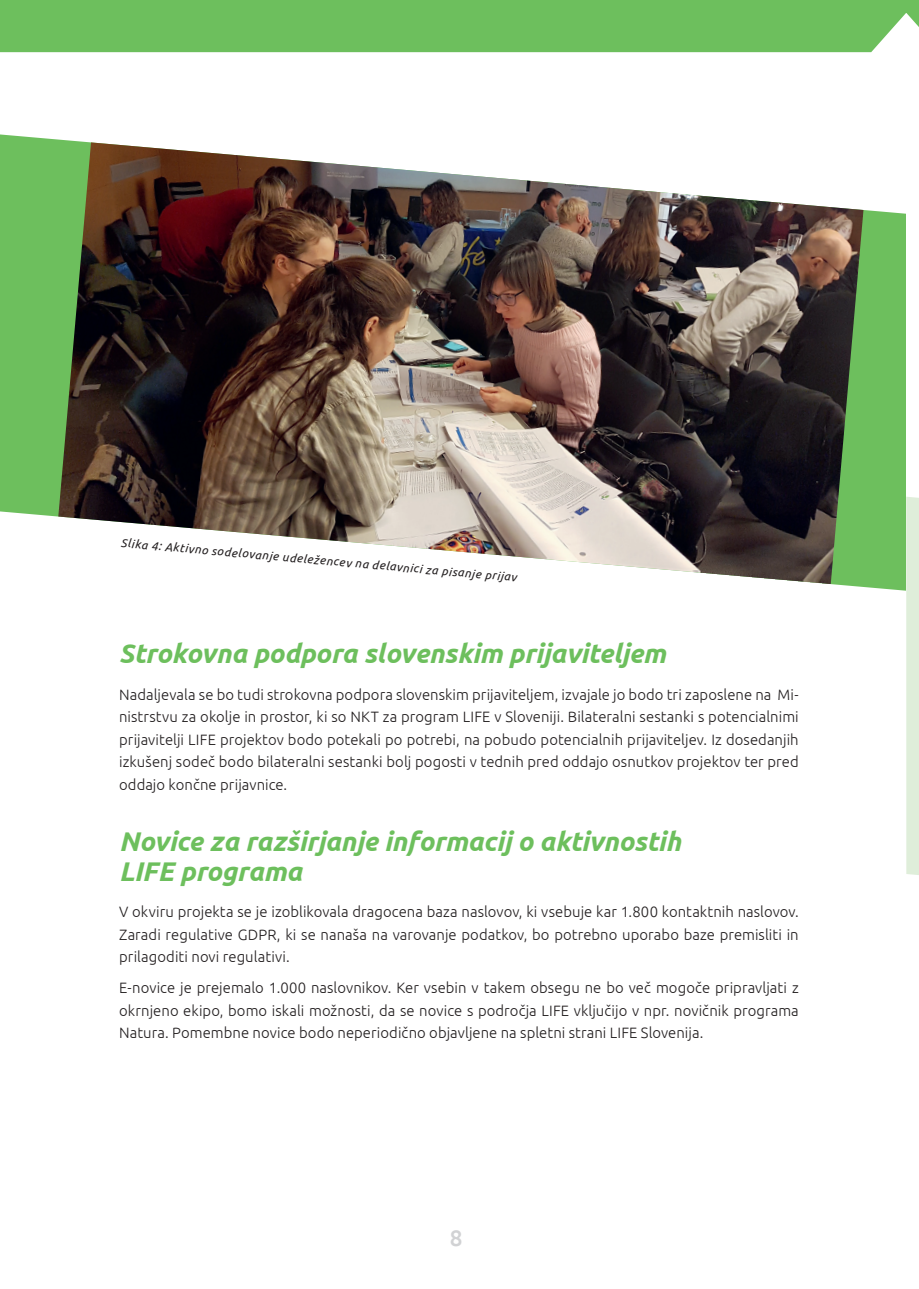
<style>
.page{position:relative;width:919px;height:1289px;background:#fff}
.page>*{position:absolute;margin:0;border:0;box-sizing:border-box;transform-origin:0 0}
.t1{font:italic 700 27px/30px "Ubuntu";letter-spacing:-.005em;color:#6dbf5d}
.t2{font:500 22.5px "Ubuntu";color:#d1d2d4}
.t3{font:300 15px/22.5px "Ubuntu";letter-spacing:.005em;color:#231f20;text-align:justify}
.t4{font:italic 12px "Ubuntu";color:#231f20}
</style>
<div class="page">
<div style="left:0;top:13px;width:918px;height:39px;background:#6dbf5d"></div>
<div style="left:0;top:0;width:918px;height:13px;background:#6dbf5d"></div>
<svg style="left:0;top:134px;width:906px;height:457px;fill:#6dbf5d"></svg>
<img style="left:58px;top:142px;width:805px;height:442px">
<svg style="left:906px;top:497px;width:12px;height:378px;background:#dfeeda"></svg>
<p class="t4" style="left:121px;top:535px;width:399px;rotate:5deg">Slika 4: Aktivno sodelovanje udeležencev na delavnici za pisanje prijav</p>
<h1 class="t1" style="left:119px;top:638px;width:548px">Strokovna podpora slovenskim prijaviteljem</h1>
<p class="t3" style="left:119px;top:682px;width:681px">Nadaljevala se bo tudi strokovna podpora slovenskim prijaviteljem, izvajale jo bodo tri zaposlene na Mi&shy;nistrstvu za okolje in prostor, ki so NKT za program LIFE v Sloveniji. Bilateralni sestanki s potencialnimi prijavitelji LIFE projektov bodo potekali po potrebi, na pobudo potencialnih prijaviteljev. Iz dosedanjih izkušenj sodeč bodo bilateralni sestanki bolj pogosti v tednih pred oddajo osnutkov projektov ter pred oddajo končne prijavnice.</p>
<h1 class="t1" style="left:119px;top:825px;width:563px">Novice za razširjanje informacij o aktivnostih<br>LIFE programa</h1>
<p class="t3" style="left:119px;top:900px;width:681px">V okviru projekta se je izoblikovala dragocena baza naslovov, ki vsebuje kar 1.800 kontaktnih naslovov.<br>Zaradi regulative GDPR, ki se nanaša na varovanje podatkov, bo potrebno uporabo baze premisliti in prilagoditi novi regulativi.</p>
<p class="t3" style="left:119px;top:976px;width:681px">E-novice je prejemalo 1.000 naslovnikov. Ker vsebin v takem obsegu ne bo več mogoče pripravljati z okrnjeno ekipo, bomo iskali možnosti, da se novice s področja LIFE vključijo v npr. novičnik programa Natura. Pomembne novice bodo neperiodično objavljene na spletni strani LIFE Slovenija.</p>
<h2 class="t2" style="left:449px;top:1223px;width:14px">8</h2>
</div>
